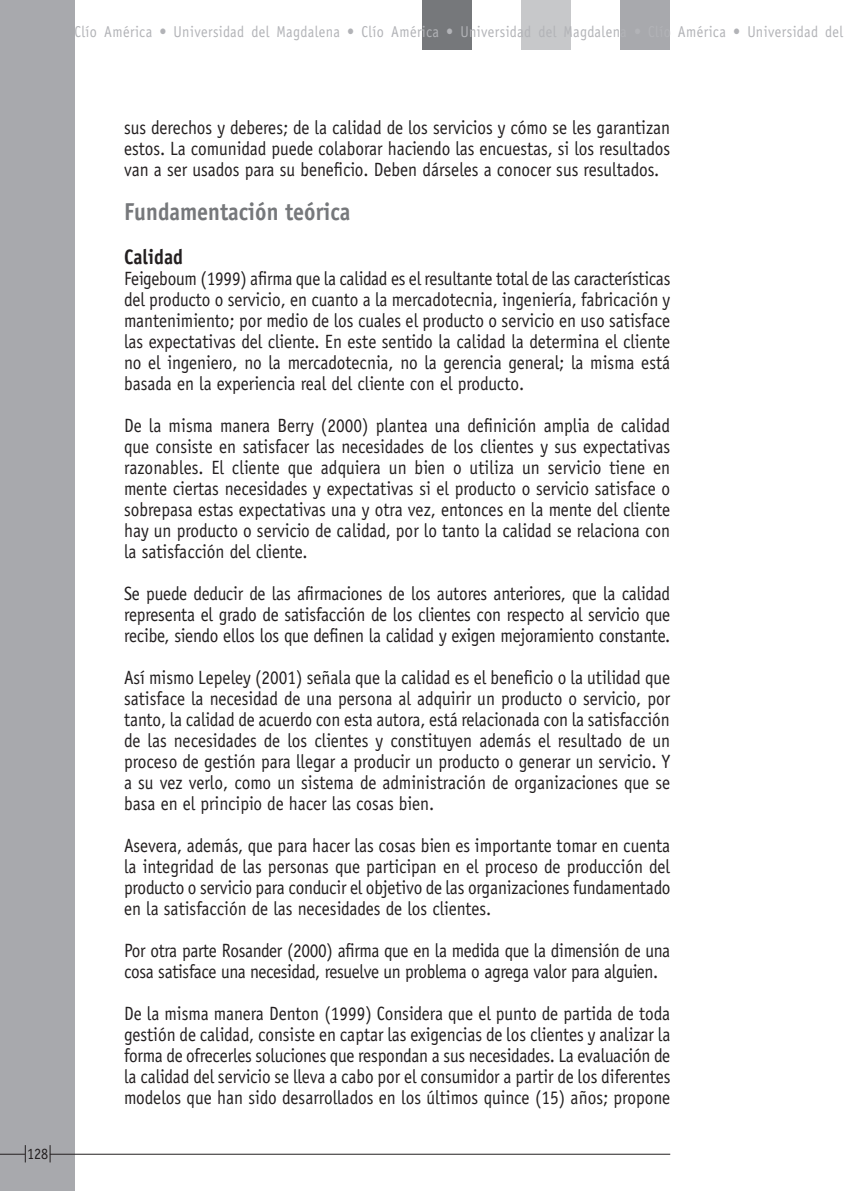
<style>
.page{position:relative;width:844px;height:1191px;background:#fff}
.page>*{position:absolute;margin:0;border:0;box-sizing:border-box;transform-origin:0 0}
.Sub_título{font:700 24.5px "Officina Sans";color:#76787b;scale:.9 1}
.Negrilla{font:700 21px "Officina Sans";color:#231f20;scale:.9 1}
.C__de_texto{font:19.25px/21px "Officina Sans";letter-spacing:-.01em;color:#231f20;text-align:justify;scale:.9 1}
.t1{font:15.75px "Officina Sans";letter-spacing:.03em;color:#b2b3b7;scale:.9 1}
.t2{font:15.75px "Officina Sans";color:#231f20;scale:.9 1}
</style>
<div class="page">
<div style="left:0;top:0;width:74px;height:1191px;background:#a8a9ad"></div>
<hr style="left:50px;top:1153px;width:620px;height:1px;background:#231f20">
<div style="left:422px;top:0;width:49px;height:50px;background:#76787b"></div>
<div style="left:620px;top:0;width:50px;height:50px;background:#a8a9ad"></div>
<div style="left:521px;top:0;width:49px;height:50px;background:#c7c8ca"></div>
<svg style="left:50px;top:1145px;width:1px;height:17px"></svg>
<svg style="left:0;top:1145px;width:26px;height:17px"></svg>
<p class="t1" style="left:74px;top:22px;width:855px">Clío América • Universidad del Magdalena • Clío América • Universidad del Magdalena • Clío América • Universidad del</p>
<p class="t2" style="left:27px;top:1144px;width:25px">128</p>
<p class="C__de_texto" style="left:124px;top:117px;width:608px">sus derechos y deberes; de la calidad de los servicios y cómo se les garantizan estos. La comunidad puede colaborar haciendo las encuestas, si los resultados van a ser usados para su beneficio. Deben dárseles a conocer sus resultados.</p>
<p class="Sub_título" style="left:124px;top:196px;width:253px">Fundamentación teórica</p>
<p class="Negrilla" style="left:124px;top:243px;width:67px">Calidad</p>
<p class="C__de_texto" style="left:124px;top:268px;width:608px">Feigeboum (1999) afirma que la calidad es el resultante total de las características del producto o servicio, en cuanto a la mercadotecnia, ingeniería, fabricación y mantenimiento; por medio de los cuales el producto o servicio en uso satisface las expectativas del cliente. En este sentido la calidad la determina el cliente no el ingeniero, no la mercadotecnia, no la gerencia general; la misma está basada en la experiencia real del cliente con el producto.</p>
<p class="C__de_texto" style="left:124px;top:415px;width:608px">De la misma manera Berry (2000) plantea una definición amplia de calidad que consiste en satisfacer las necesidades de los clientes y sus expectativas razonables. El cliente que adquiera un bien o utiliza un servicio tiene en mente ciertas necesidades y expectativas si el producto o servicio satisface o sobrepasa estas expectativas una y otra vez, entonces en la mente del cliente hay un producto o servicio de calidad, por lo tanto la calidad se relaciona con la satisfacción del cliente.</p>
<p class="C__de_texto" style="left:124px;top:583px;width:608px">Se puede deducir de las afirmaciones de los autores anteriores, que la calidad representa el grado de satisfacción de los clientes con respecto al servicio que recibe, siendo ellos los que definen la calidad y exigen mejoramiento constante.</p>
<p class="C__de_texto" style="left:124px;top:667px;width:608px">Así mismo Lepeley (2001) señala que la calidad es el beneficio o la utilidad que satisface la necesidad de una persona al adquirir un producto o servicio, por tanto, la calidad de acuerdo con esta autora, está relacionada con la satisfacción de las necesidades de los clientes y constituyen además el resultado de un proceso de gestión para llegar a producir un producto o generar un servicio. Y a su vez verlo, como un sistema de administración de organizaciones que se basa en el principio de hacer las cosas bien.</p>
<p class="C__de_texto" style="left:124px;top:835px;width:608px">Asevera, además, que para hacer las cosas bien es importante tomar en cuenta la integridad de las personas que participan en el proceso de producción del producto o servicio para conducir el objetivo de las organizaciones fundamentado en la satisfacción de las necesidades de los clientes.</p>
<p class="C__de_texto" style="left:124px;top:940px;width:608px">Por otra parte Rosander (2000) afirma que en la medida que la dimensión de una cosa satisface una necesidad, resuelve un problema o agrega valor para alguien.</p>
<p class="C__de_texto" style="left:124px;top:1003px;width:608px">De la misma manera Denton (1999) Considera que el punto de partida de toda gestión de calidad, consiste en captar las exigencias de los clientes y analizar la forma de ofrecerles soluciones que respondan a sus necesidades. La evaluación de la calidad del servicio se lleva a cabo por el consumidor a partir de los diferentes modelos que han sido desarrollados en los últimos quince (15) años; propone</p>
</div>
